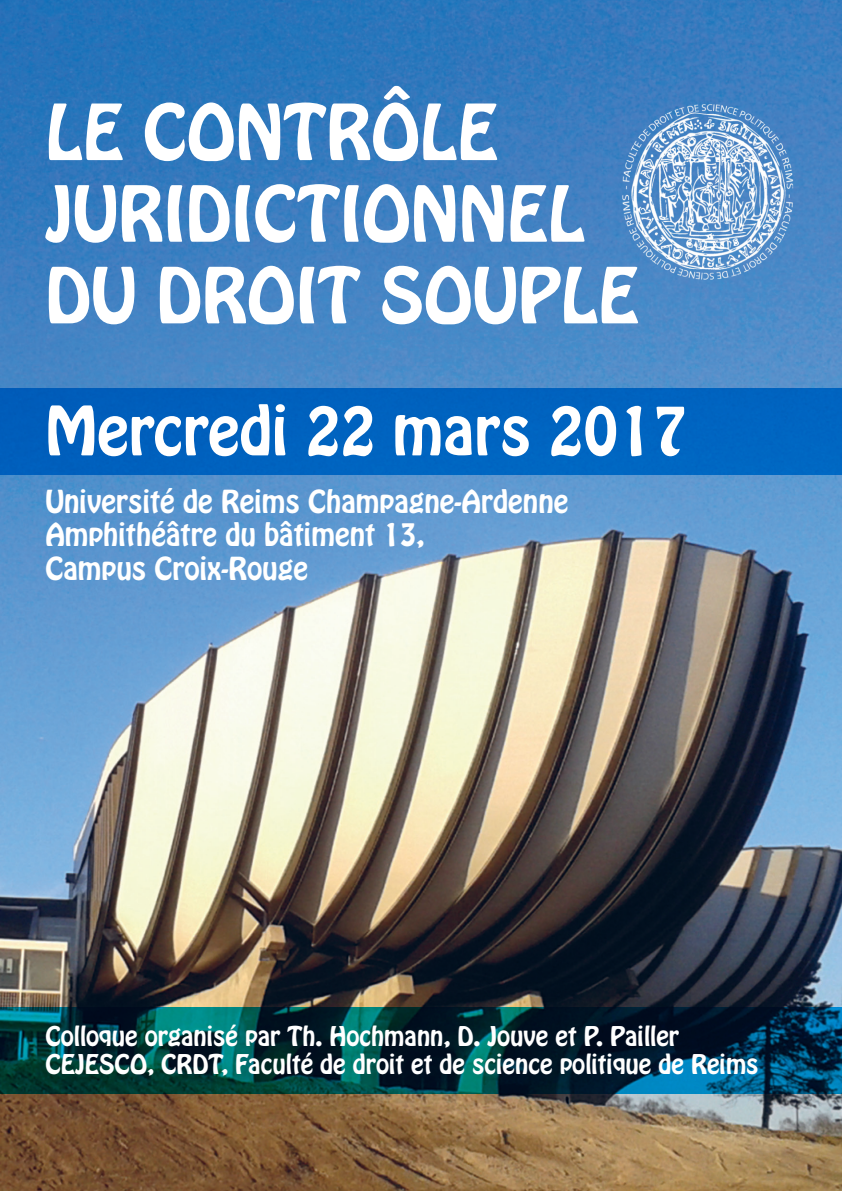
<style>
.page{position:relative;width:842px;height:1191px;background:#fff}
.page>*{position:absolute;margin:0;border:0;box-sizing:border-box;transform-origin:0 0}
.t1{font:68px/81.6px "Hobo Std";color:#fff}
.t2{font:60px "Hobo Std";color:#fff}
.t3{font:28px/33.6px "Hobo Std";color:#fff}
.t4{font:24px/28.8px "Hobo Std";color:#fff}
</style>
<div class="page">
<img style="left:0;top:0;width:842px;height:1191px">
<div style="left:0;top:388px;width:842px;height:87px;background:#0063bf"></div>
<svg style="left:0;top:1006px;width:842px;height:87px;background:#003440"></svg>
<img style="left:618px;top:102px;width:179px;height:179px">
<h1 class="t1" style="left:45px;top:93px;width:595px">Le contrôle juridictionnel du droit souple</h1>
<h2 class="t2" style="left:45px;top:389px;width:644px">Mercredi 22 mars 2017</h2>
<p class="t3" style="left:45px;top:485px;width:525px">Université de Reims Champagne-Ardenne<br>Amphithéâtre du bâtiment 13,<br>Campus Croix-Rouge</p>
<p class="t4" style="left:45px;top:1021px;width:635px">Colloque organisé par Th. Hochmann, D. Jouve et P. Pailler<br>CEJESCO</p>
<p class="t4" style="left:147px;top:1050px;width:31px">, CRDT</p>
<p class="t4" style="left:221px;top:1050px;width:539px">, Faculté de droit et de science politique de Reims</p>
</div>
